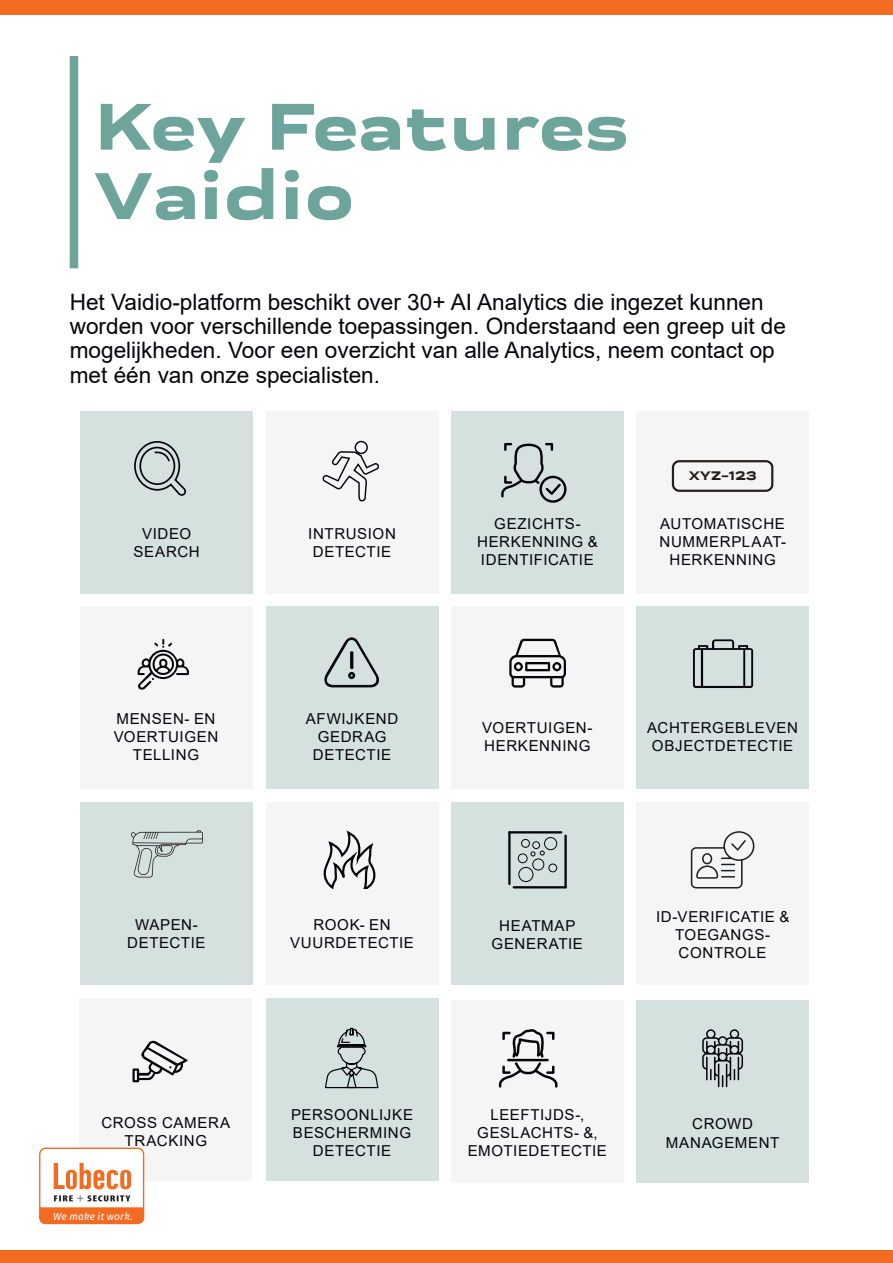
<style>
.page{position:relative;width:893px;height:1263px;background:#fff}
.page>*{position:absolute;margin:0;border:0;box-sizing:border-box;transform-origin:0 0}
.t1{font:800 expanded 67.8px/69.3px "Praktika";color:#6da59c}
.t2{font:22.65px/24.2px "Arial";color:#05050a}
.t3{font:15px/18.1px "Arial";letter-spacing:.04em;color:#05050a;text-align:center}
.t4{font:800 expanded 12.75px "Praktika";color:#241f1f}
.t5{font:italic 10.35px "Fira Sans";letter-spacing:.02em;color:#fff}
</style>
<div class="page">
<div style="left:81px;top:412px;width:172px;height:182px;background:#d5e1de"></div>
<div style="left:81px;top:607px;width:172px;height:182px;background:#f6f5f5"></div>
<div style="left:81px;top:802px;width:172px;height:182px;background:#d5e1de"></div>
<div style="left:637px;top:412px;width:172px;height:182px;background:#f6f5f5"></div>
<div style="left:637px;top:607px;width:172px;height:182px;background:#d5e1de"></div>
<div style="left:637px;top:802px;width:172px;height:182px;background:#f6f5f5"></div>
<div style="left:266px;top:412px;width:172px;height:182px;background:#f6f5f5"></div>
<div style="left:266px;top:607px;width:172px;height:182px;background:#d5e1de"></div>
<div style="left:266px;top:802px;width:172px;height:182px;background:#f6f5f5"></div>
<div style="left:451px;top:412px;width:172px;height:182px;background:#d5e1de"></div>
<div style="left:451px;top:607px;width:172px;height:182px;background:#f6f5f5"></div>
<div style="left:451px;top:802px;width:172px;height:182px;background:#d5e1de"></div>
<div style="left:80px;top:999px;width:172px;height:182px;background:#f6f5f5"></div>
<div style="left:451px;top:1000px;width:172px;height:182px;background:#f6f5f5"></div>
<div style="left:266px;top:999px;width:172px;height:182px;background:#d5e1de"></div>
<div style="left:637px;top:1000px;width:172px;height:182px;background:#d5e1de"></div>
<div style="left:70px;top:56px;width:8px;height:212px;background:#6da59c"></div>
<svg style="left:691px;top:831px;width:63px;height:57px"></svg>
<div style="left:672px;top:460px;width:101px;height:32px;border:2px solid #241f1f;border-radius:6px"></div>
<hr style="left:508px;top:831px;width:3px;height:54px;background:#05050a">
<svg style="left:518px;top:837px;width:39px;height:45px"></svg>
<hr style="left:508px;top:831px;width:54px;height:2px;background:#05050a">
<hr style="left:564px;top:834px;width:3px;height:54px;background:#05050a">
<hr style="left:513px;top:886px;width:53px;height:2px;background:#05050a">
<svg style="left:501px;top:443px;width:65px;height:60px"></svg>
<svg style="left:323px;top:831px;width:53px;height:57px"></svg>
<svg style="left:322px;top:441px;width:57px;height:60px"></svg>
<svg style="left:138px;top:639px;width:51px;height:51px"></svg>
<svg style="left:509px;top:639px;width:57px;height:48px"></svg>
<svg style="left:693px;top:639px;width:60px;height:49px"></svg>
<svg style="left:132px;top:1040px;width:56px;height:42px"></svg>
<svg style="left:325px;top:1028px;width:53px;height:60px"></svg>
<svg style="left:702px;top:1029px;width:41px;height:58px"></svg>
<svg style="left:324px;top:637px;width:55px;height:51px"></svg>
<svg style="left:134px;top:441px;width:52px;height:55px"></svg>
<svg style="left:131px;top:830px;width:72px;height:47px"></svg>
<svg style="left:499px;top:1029px;width:58px;height:59px"></svg>
<hr style="left:507px;top:1059px;width:42px;height:2px;background:#05050a">
<div style="left:0;top:1250px;width:893px;height:13px;background:#f36b21"></div>
<div style="left:0;top:0;width:893px;height:14px;background:#f36b21"></div>
<svg style="left:39px;top:1147px;width:106px;height:78px"></svg>
<p class="t1" style="left:94px;top:85px;width:536px">Key Features<br>Vaidio</p>
<p class="t2" style="left:70px;top:290px;width:718px">Het Vaidio-platform beschikt over 30+ AI Analytics die ingezet kunnen worden voor verschillende toepassingen. Onderstaand een greep uit de mogelijkheden. Voor een overzicht van alle Analytics, neem contact op met één van onze specialisten.</p>
<p class="t4" style="left:689px;top:465px;width:69px">XYZ-123</p>
<p class="t3" style="left:134px;top:524px;width:68px">VIDEO<br>SEARCH</p>
<p class="t3" style="left:308px;top:524px;width:89px">INTRUSION<br>DETECTIE</p>
<p class="t3" style="left:477px;top:514px;width:122px">GEZICHTS-<br>HERKENNING &amp;<br>IDENTIFICATIE</p>
<p class="t3" style="left:659px;top:514px;width:128px">AUTOMATISCHE<br>NUMMERPLAAT-<br>HERKENNING</p>
<p class="t3" style="left:114px;top:710px;width:106px">MENSEN- EN<br>VOERTUIGEN<br>TELLING</p>
<p class="t3" style="left:306px;top:710px;width:94px">AFWIJKEND<br>GEDRAG<br>DETECTIE</p>
<p class="t3" style="left:482px;top:718px;width:112px;text-align:left">VOERTUIGEN-<br>HERKENNING</p>
<p class="t3" style="left:647px;top:719px;width:152px">ACHTERGEBLEVEN<br>OBJECTDETECTIE</p>
<p class="t3" style="left:127px;top:915px;width:80px">WAPEN-<br>DETECTIE</p>
<p class="t3" style="left:290px;top:915px;width:125px">ROOK- EN<br>VUURDETECTIE</p>
<p class="t3" style="left:492px;top:917px;width:93px">HEATMAP<br>GENERATIE</p>
<p class="t3" style="left:656px;top:908px;width:135px">ID-VERIFICATIE &amp;<br>TOEGANGS-<br>CONTROLE</p>
<p class="t3" style="left:291px;top:1105px;width:124px">PERSOONLIJKE<br>BESCHERMING<br>DETECTIE</p>
<p class="t3" style="left:666px;top:1115px;width:115px">CROWD<br>MANAGEMENT</p>
<p class="t3" style="left:101px;top:1113px;width:130px">CROSS CAMERA<br>TRACKING</p>
<p class="t3" style="left:468px;top:1105px;width:141px">LEEFTIJDS-,<br>GESLACHTS- &amp;,<br>EMOTIEDETECTIE</p>
<p class="t5" style="left:53px;top:1208px;width:81px">We make it work.</p>
</div>
